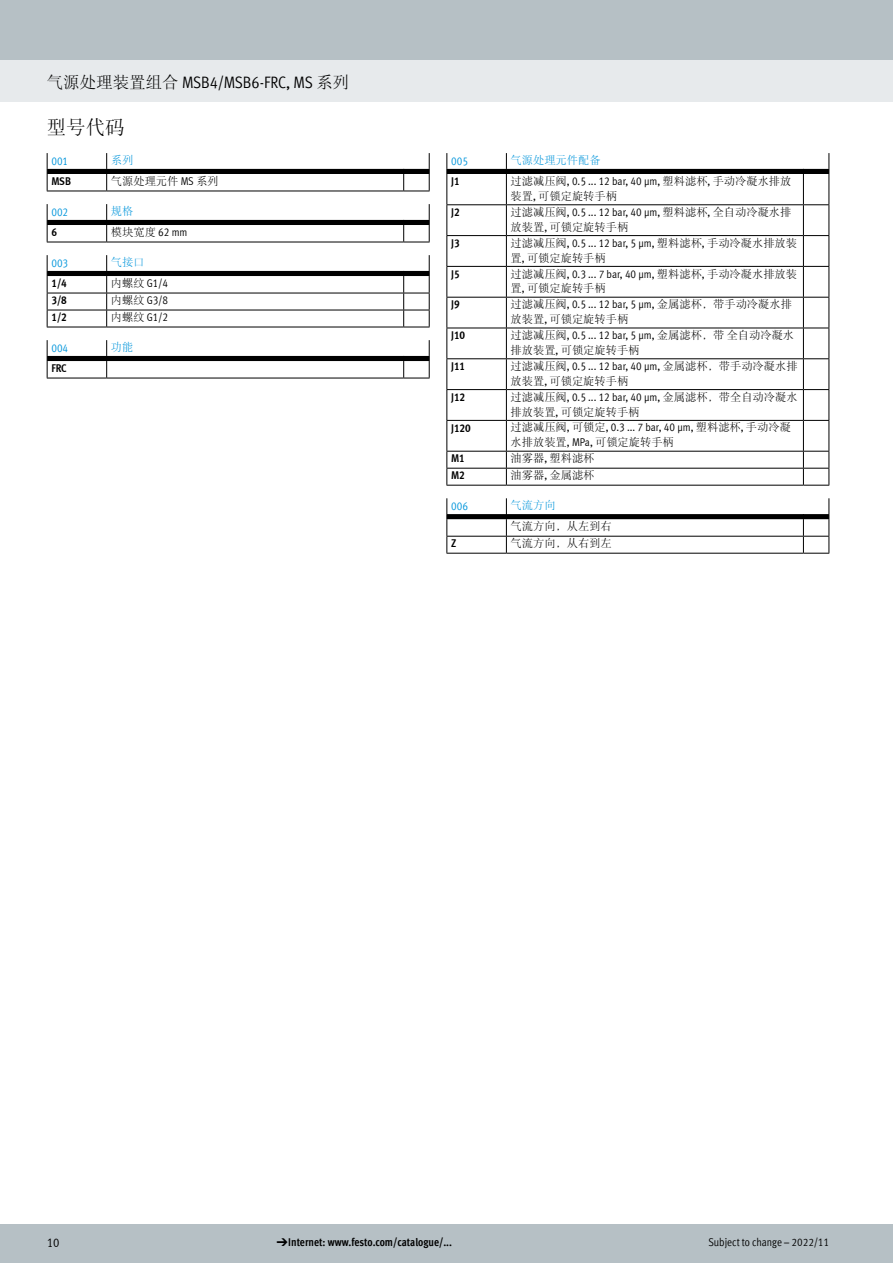
<style>
.page{position:relative;width:893px;height:1263px;background:#fff}
.page>*{position:absolute;margin:0;border:0;box-sizing:border-box;transform-origin:0 0}
.t1{font:19.5px "DF Song GB W3";color:#000}
.t2{font:condensed 16.5px "Festo";letter-spacing:-.01em;color:#000}
.t3{font:condensed 12.75px "Festo";color:#000}
.t4{font:11.25px "Meta Cond LF";color:#000}
.t5{font:11.25px/15px "DF Song GB W3";color:#000}
.t6{font:700 11.25px "Meta Cond LF";color:#000}
.t7{font:700 condensed 11.25px "Festo";color:#000}
.t8{font:condensed 11.25px "Festo";letter-spacing:-.005em;color:#000}
.t9{font:11.25px "DF Song GB W3";color:#0095db}
.t10{font:11.25px "Meta Cond LF";color:#0095db}
.s1{font-family:"DF Song GB W3";font-stretch:normal}
.s2{font-family:"Meta Cond LF"}
.s3{font-family:"DF Song GB W3"}
.s4{font-family:"Meto Pict 182";font-weight:400;font-stretch:normal}
</style>
<div class="page">
<div style="left:0;top:1225px;width:893px;height:38px;background:#b6c0c5"></div>
<div style="left:0;top:60px;width:893px;height:42px;background:#e7eaec"></div>
<div style="left:0;top:0;width:893px;height:60px;background:#b6c0c5"></div>
<svg style="left:47px;top:153px;width:383px;height:39px"></svg>
<svg style="left:47px;top:204px;width:383px;height:39px"></svg>
<svg style="left:47px;top:255px;width:383px;height:73px"></svg>
<svg style="left:47px;top:340px;width:383px;height:39px"></svg>
<svg style="left:446px;top:153px;width:383px;height:21px"></svg>
<hr style="left:446px;top:174px;width:1px;height:30px;background:#000">
<hr style="left:506px;top:174px;width:1px;height:30px;background:#000">
<hr style="left:803px;top:174px;width:1px;height:30px;background:#000">
<hr style="left:828px;top:174px;width:1px;height:30px;background:#000">
<hr style="left:446px;top:204px;width:60px;height:1px;background:#000">
<hr style="left:446px;top:205px;width:1px;height:30px;background:#000">
<hr style="left:506px;top:204px;width:297px;height:1px;background:#000">
<hr style="left:506px;top:205px;width:1px;height:30px;background:#000">
<svg style="left:803px;top:204px;width:26px;height:1px"></svg>
<hr style="left:803px;top:205px;width:1px;height:30px;background:#000">
<hr style="left:828px;top:205px;width:1px;height:30px;background:#000">
<hr style="left:446px;top:235px;width:60px;height:1px;background:#000">
<hr style="left:446px;top:236px;width:1px;height:30px;background:#000">
<hr style="left:506px;top:235px;width:297px;height:1px;background:#000">
<hr style="left:506px;top:236px;width:1px;height:30px;background:#000">
<svg style="left:803px;top:235px;width:26px;height:1px"></svg>
<hr style="left:803px;top:236px;width:1px;height:30px;background:#000">
<hr style="left:828px;top:236px;width:1px;height:30px;background:#000">
<hr style="left:446px;top:266px;width:60px;height:1px;background:#000">
<hr style="left:446px;top:267px;width:1px;height:30px;background:#000">
<hr style="left:506px;top:266px;width:297px;height:1px;background:#000">
<hr style="left:506px;top:267px;width:1px;height:30px;background:#000">
<svg style="left:803px;top:266px;width:26px;height:1px"></svg>
<hr style="left:803px;top:267px;width:1px;height:30px;background:#000">
<hr style="left:828px;top:267px;width:1px;height:30px;background:#000">
<hr style="left:446px;top:297px;width:60px;height:1px;background:#000">
<hr style="left:446px;top:298px;width:1px;height:30px;background:#000">
<hr style="left:506px;top:297px;width:297px;height:1px;background:#000">
<hr style="left:506px;top:298px;width:1px;height:30px;background:#000">
<svg style="left:803px;top:297px;width:26px;height:1px"></svg>
<hr style="left:803px;top:298px;width:1px;height:30px;background:#000">
<hr style="left:828px;top:298px;width:1px;height:30px;background:#000">
<hr style="left:446px;top:328px;width:60px;height:1px;background:#000">
<hr style="left:446px;top:328px;width:1px;height:30px;background:#000">
<hr style="left:506px;top:328px;width:297px;height:1px;background:#000">
<hr style="left:506px;top:328px;width:1px;height:30px;background:#000">
<svg style="left:804px;top:328px;width:24px;height:1px"></svg>
<hr style="left:803px;top:328px;width:1px;height:30px;background:#000">
<hr style="left:828px;top:328px;width:1px;height:30px;background:#000">
<hr style="left:446px;top:358px;width:60px;height:1px;background:#000">
<hr style="left:446px;top:359px;width:1px;height:30px;background:#000">
<hr style="left:506px;top:358px;width:297px;height:1px;background:#000">
<hr style="left:506px;top:359px;width:1px;height:30px;background:#000">
<svg style="left:803px;top:358px;width:26px;height:1px"></svg>
<hr style="left:803px;top:359px;width:1px;height:30px;background:#000">
<hr style="left:828px;top:359px;width:1px;height:30px;background:#000">
<hr style="left:446px;top:389px;width:60px;height:1px;background:#000">
<hr style="left:446px;top:390px;width:1px;height:30px;background:#000">
<hr style="left:506px;top:389px;width:297px;height:1px;background:#000">
<hr style="left:506px;top:390px;width:1px;height:30px;background:#000">
<svg style="left:803px;top:389px;width:26px;height:1px"></svg>
<hr style="left:803px;top:390px;width:1px;height:30px;background:#000">
<hr style="left:828px;top:390px;width:1px;height:30px;background:#000">
<hr style="left:446px;top:420px;width:60px;height:1px;background:#000">
<hr style="left:446px;top:421px;width:1px;height:30px;background:#000">
<hr style="left:506px;top:420px;width:297px;height:1px;background:#000">
<hr style="left:506px;top:421px;width:1px;height:30px;background:#000">
<svg style="left:803px;top:420px;width:26px;height:1px"></svg>
<hr style="left:803px;top:421px;width:1px;height:30px;background:#000">
<hr style="left:828px;top:421px;width:1px;height:30px;background:#000">
<hr style="left:446px;top:451px;width:60px;height:1px;background:#000">
<hr style="left:506px;top:451px;width:297px;height:1px;background:#000">
<hr style="left:446px;top:468px;width:60px;height:1px;background:#000">
<svg style="left:446px;top:452px;width:1px;height:33px"></svg>
<hr style="left:446px;top:485px;width:60px;height:1px;background:#000">
<hr style="left:506px;top:468px;width:297px;height:1px;background:#000">
<svg style="left:506px;top:452px;width:1px;height:33px"></svg>
<hr style="left:506px;top:485px;width:297px;height:1px;background:#000">
<svg style="left:803px;top:451px;width:26px;height:35px"></svg>
<svg style="left:446px;top:498px;width:383px;height:56px"></svg>
<h2 class="t2" style="left:47px;top:71px;width:304px"><span class="s1">气源处理装置组合</span> MSB4/MSB6-FRC, MS <span class="s1">系列</span></h2>
<h1 class="t1" style="left:47px;top:117px;width:79px">型号代码</h1>
<p class="t10" style="left:51px;top:154px;width:18px">001</p>
<p class="t9" style="left:111px;top:154px;width:24px">系列</p>
<p class="t6" style="left:51px;top:174px;width:21px">MSB</p>
<p class="t5" style="left:111px;top:173px;width:109px">气源处理元件 <span class="s2">MS</span> 系列</p>
<p class="t10" style="left:51px;top:205px;width:18px">002</p>
<p class="t9" style="left:111px;top:205px;width:24px">规格</p>
<p class="t6" style="left:51px;top:225px;width:7px">6</p>
<p class="t5" style="left:111px;top:224px;width:78px">模块宽度 <span class="s2">62 mm</span></p>
<p class="t10" style="left:51px;top:256px;width:18px">003</p>
<p class="t9" style="left:111px;top:256px;width:35px">气接口</p>
<p class="t6" style="left:51px;top:276px;width:17px">1/4</p>
<p class="t4" style="left:111px;top:276px;width:59px"><span class="s3">内螺纹</span> G1/4</p>
<p class="t6" style="left:51px;top:293px;width:17px">3/8</p>
<p class="t4" style="left:111px;top:293px;width:59px"><span class="s3">内螺纹</span> G3/8</p>
<p class="t6" style="left:51px;top:310px;width:17px">1/2</p>
<p class="t4" style="left:111px;top:310px;width:59px"><span class="s3">内螺纹</span> G1/2</p>
<p class="t10" style="left:51px;top:341px;width:18px">004</p>
<p class="t9" style="left:111px;top:341px;width:24px">功能</p>
<p class="t6" style="left:51px;top:361px;width:17px">FRC</p>
<p class="t10" style="left:451px;top:154px;width:18px">005</p>
<p class="t9" style="left:511px;top:154px;width:91px">气源处理元件配备</p>
<p class="t6" style="left:451px;top:174px;width:10px">J1</p>
<p class="t4" style="left:511px;top:174px;width:282px"><span class="s3">过滤减压阀</span>, 0.5 ... 12 bar, 40 µm, <span class="s3">塑料滤杯</span>, <span class="s3">手动冷凝水排放</span></p>
<p class="t5" style="left:511px;top:188px;width:108px">装置<span class="s2">,</span> 可锁定旋转手柄</p>
<p class="t6" style="left:451px;top:205px;width:10px">J2</p>
<p class="t4" style="left:511px;top:205px;width:282px"><span class="s3">过滤减压阀</span>, 0.5 ... 12 bar, 40 µm, <span class="s3">塑料滤杯</span>, <span class="s3">全自动冷凝水排</span></p>
<p class="t5" style="left:511px;top:219px;width:119px">放装置<span class="s2">,</span> 可锁定旋转手柄</p>
<p class="t6" style="left:451px;top:236px;width:10px">J3</p>
<p class="t4" style="left:511px;top:236px;width:288px"><span class="s3">过滤减压阀</span>, 0.5 ... 12 bar, 5 µm, <span class="s3">塑料滤杯</span>, <span class="s3">手动冷凝水排放装</span></p>
<p class="t5" style="left:511px;top:250px;width:97px">置<span class="s2">,</span> 可锁定旋转手柄</p>
<p class="t6" style="left:451px;top:266px;width:10px">J5</p>
<p class="t4" style="left:511px;top:267px;width:288px"><span class="s3">过滤减压阀</span>, 0.3 ... 7 bar, 40 µm, <span class="s3">塑料滤杯</span>, <span class="s3">手动冷凝水排放装</span></p>
<p class="t5" style="left:511px;top:281px;width:97px">置<span class="s2">,</span> 可锁定旋转手柄</p>
<p class="t6" style="left:451px;top:297px;width:10px">J9</p>
<p class="t5" style="left:511px;top:297px;width:283px">过滤减压阀<span class="s2">, 0.5 ... 12 bar, 5 µm,</span> 金属滤杯，带手动冷凝水排放装置<span class="s2">,</span> 可锁定旋转手柄</p>
<p class="t6" style="left:451px;top:328px;width:16px">J10</p>
<p class="t5" style="left:511px;top:327px;width:285px">过滤减压阀<span class="s2">, 0.5 ... 12 bar, 5 µm,</span> 金属滤杯，带全自动冷凝水排放装置<span class="s2">,</span> 可锁定旋转手柄</p>
<p class="t6" style="left:451px;top:359px;width:16px">J11</p>
<p class="t4" style="left:511px;top:359px;width:288px"><span class="s3">过滤减压阀</span>, 0.5 ... 12 bar, 40 µm, <span class="s3">金属滤杯，带手动冷凝水排</span></p>
<p class="t5" style="left:511px;top:373px;width:119px">放装置<span class="s2">,</span> 可锁定旋转手柄</p>
<p class="t6" style="left:451px;top:390px;width:16px">J12</p>
<p class="t4" style="left:511px;top:390px;width:288px"><span class="s3">过滤减压阀</span>, 0.5 ... 12 bar, 40 µm, <span class="s3">金属滤杯，带全自动冷凝水</span></p>
<p class="t5" style="left:511px;top:404px;width:130px">排放装置<span class="s2">,</span> 可锁定旋转手柄</p>
<p class="t6" style="left:451px;top:420px;width:21px">J120</p>
<p class="t4" style="left:511px;top:421px;width:282px"><span class="s3">过滤减压阀</span>, <span class="s3">可锁定</span>, 0.3 ... 7 bar, 40 µm, <span class="s3">塑料滤杯</span>, <span class="s3">手动冷凝</span></p>
<p class="t5" style="left:511px;top:435px;width:165px">水排放装置<span class="s2">, MPa,</span> 可锁定旋转手柄</p>
<p class="t6" style="left:451px;top:451px;width:15px">M1</p>
<p class="t5" style="left:511px;top:450px;width:85px">油雾器<span class="s2">,</span> 塑料滤杯</p>
<p class="t6" style="left:451px;top:468px;width:15px">M2</p>
<p class="t5" style="left:511px;top:467px;width:85px">油雾器<span class="s2">,</span> 金属滤杯</p>
<p class="t10" style="left:451px;top:499px;width:18px">006</p>
<p class="t9" style="left:511px;top:499px;width:46px">气流方向</p>
<p class="t5" style="left:511px;top:518px;width:103px">气流方向，从左到右</p>
<p class="t6" style="left:451px;top:536px;width:7px">Z</p>
<p class="t5" style="left:511px;top:535px;width:103px">气流方向，从右到左</p>
<p class="t3" style="left:47px;top:1233px;width:14px">10</p>
<p class="t7" style="left:276px;top:1234px;width:177px"><span class="s4">d</span> Internet: www.festo.com/catalogue/...</p>
<p class="t8" style="left:708px;top:1234px;width:122px">Subject to change – 2022/11</p>
</div>
